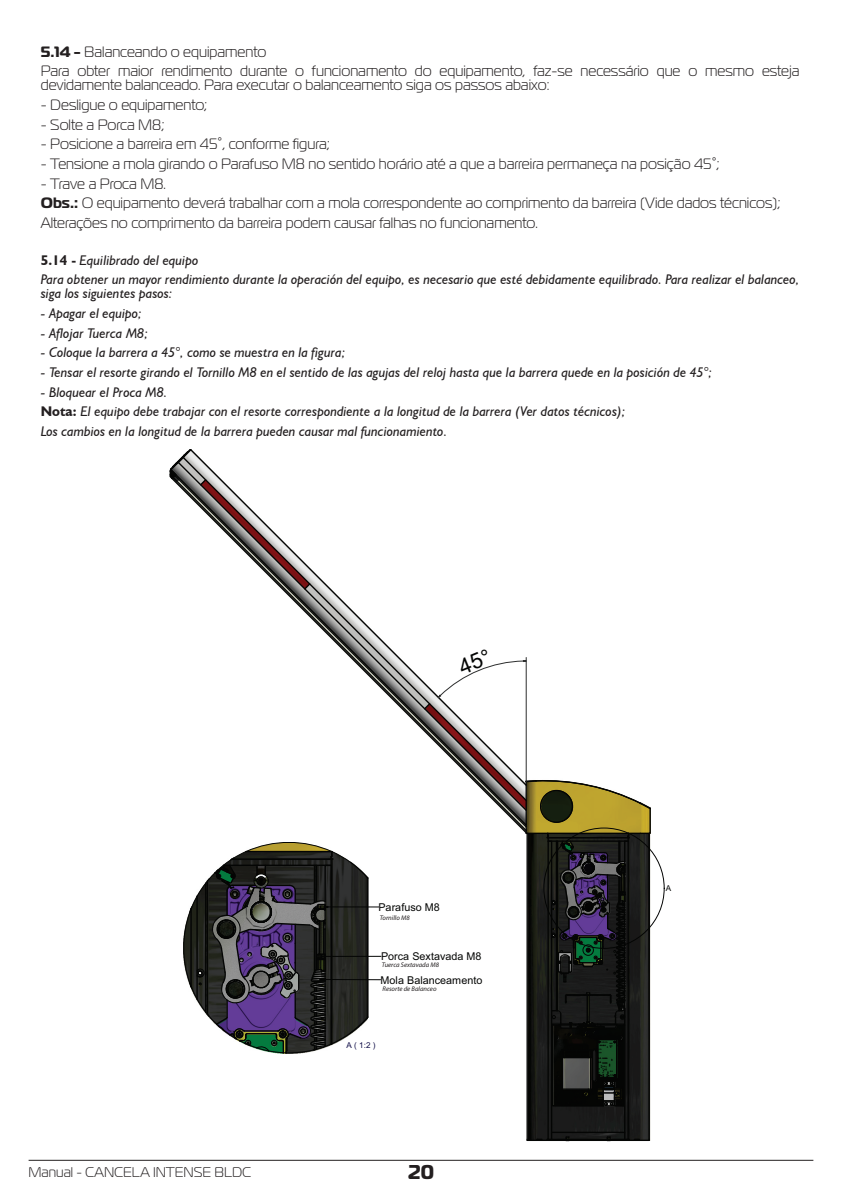
<style>
.page{position:relative;width:842px;height:1191px;background:#fff}
.page>*{position:absolute;margin:0;border:0;box-sizing:border-box;transform-origin:0 0}
.t1{font:700 20px "Magistral";color:#231f20}
.t2{font:300 15px/19.6px "Magistral";color:#231f20}
.t3{font:italic 14px/19.6px "Humanist 521 BT";color:#231f20}
.t4{font:300 14px "Magistral";color:#231f20}
.t5{font:10.8px/23.2px "Arial";letter-spacing:.005em;color:#040504}
.t6{font:8px "Arial";color:#121049}
.t7{font:8px "Arial";color:#040504}
.t8{font:italic 6.8px "Myriad Pro";color:#231f20}
.s1{font-weight:700}
.s2{font-weight:700;font-style:normal}
</style>
<div class="page">
<hr style="left:29px;top:1159px;width:784px;height:1px;background:#231f20">
<svg style="left:172px;top:476px;width:354px;height:357px"></svg>
<svg style="left:169px;top:449px;width:24px;height:31px"></svg>
<svg style="left:199px;top:478px;width:9px;height:9px"></svg>
<svg style="left:303px;top:582px;width:9px;height:9px"></svg>
<svg style="left:525px;top:779px;width:127px;height:362px"></svg>
<hr style="left:526px;top:657px;width:1px;height:124px;background:#2d2e2e">
<svg style="left:183px;top:842px;width:198px;height:211px"></svg>
<hr style="left:328px;top:906px;width:51px;height:1px;background:#040504">
<svg style="left:423px;top:648px;width:103px;height:62px"></svg>
<p class="t2" style="left:41px;top:41px;width:760px"><span class="s1">5.14 -</span> Balanceando o equipamento<br>Para obter maior rendimento durante o funcionamento do equipamento, faz-se necessário que o mesmo esteja</p>
<p class="t2" style="left:41px;top:75px;width:510px">devidamente balanceado. Para executar o balanceamento siga os passos abaixo:</p>
<p class="t2" style="left:41px;top:95px;width:168px">- Desligue o equipamento;</p>
<p class="t2" style="left:41px;top:114px;width:125px">- Solte a Porca M8;</p>
<p class="t2" style="left:41px;top:134px;width:290px">- Posicione a barreira em 45°, conforme figura;</p>
<p class="t2" style="left:41px;top:154px;width:680px">- Tensione a mola girando o Parafuso M8 no sentido horário até a que a barreira permaneça na posição 45°;</p>
<p class="t2" style="left:41px;top:173px;width:741px">- Trave a Proca M8.<br><span class="s1">Obs.:</span> O equipamento deverá trabalhar com a mola correspondente ao comprimento da barreira (Vide dados técnicos);<br>Alterações no comprimento da barreira podem causar falhas no funcionamento.</p>
<p class="t3" style="left:41px;top:250px;width:760px"><span class="s2">5.14 -</span> Equilibrado del equipo<br>Para obtener un mayor rendimiento durante la operación del equipo, es necesario que esté debidamente equilibrado. Para realizar el balanceo,</p>
<p class="t3" style="left:41px;top:283px;width:133px">siga los siguientes pasos:</p>
<p class="t3" style="left:41px;top:303px;width:102px">- Apagar el equipo;</p>
<p class="t3" style="left:41px;top:323px;width:109px">- Aflojar Tuerca M8;</p>
<p class="t3" style="left:41px;top:342px;width:306px">- Coloque la barrera a 45°, como se muestra en la figura;</p>
<p class="t3" style="left:41px;top:362px;width:673px">- Tensar el resorte girando el Tornillo M8 en el sentido de las agujas del reloj hasta que la barrera quede en la posición de 45°;</p>
<p class="t3" style="left:41px;top:382px;width:586px">- Bloquear el Proca M8.<br><span class="s2">Nota:</span> El equipo debe trabajar con el resorte correspondiente a la longitud de la barrera (Ver datos técnicos);<br>Los cambios en la longitud de la barrera pueden causar mal funcionamiento.</p>
<p class="t5" style="left:378px;top:895px;width:63px">Parafuso M8</p>
<p class="t8" style="left:380px;top:913px;width:31px">Tornillo M8</p>
<p class="t5" style="left:381px;top:944px;width:103px">Porca Sextavada M8<br>Mola Balanceamento</p>
<p class="t8" style="left:382px;top:961px;width:59px">Tuerca Sextavada M8</p>
<p class="t8" style="left:382px;top:985px;width:55px">Resorte de Balanceo</p>
<p class="t6" style="left:347px;top:1039px;width:30px">A(1:2)</p>
<p class="t4" style="left:29px;top:1163px;width:224px">Manual - CANCELA INTENSE BLDC</p>
<h1 class="t1" style="left:408px;top:1158px;width:28px">20</h1>
<p class="t7" style="left:666px;top:882px;width:7px">A</p>
</div>
